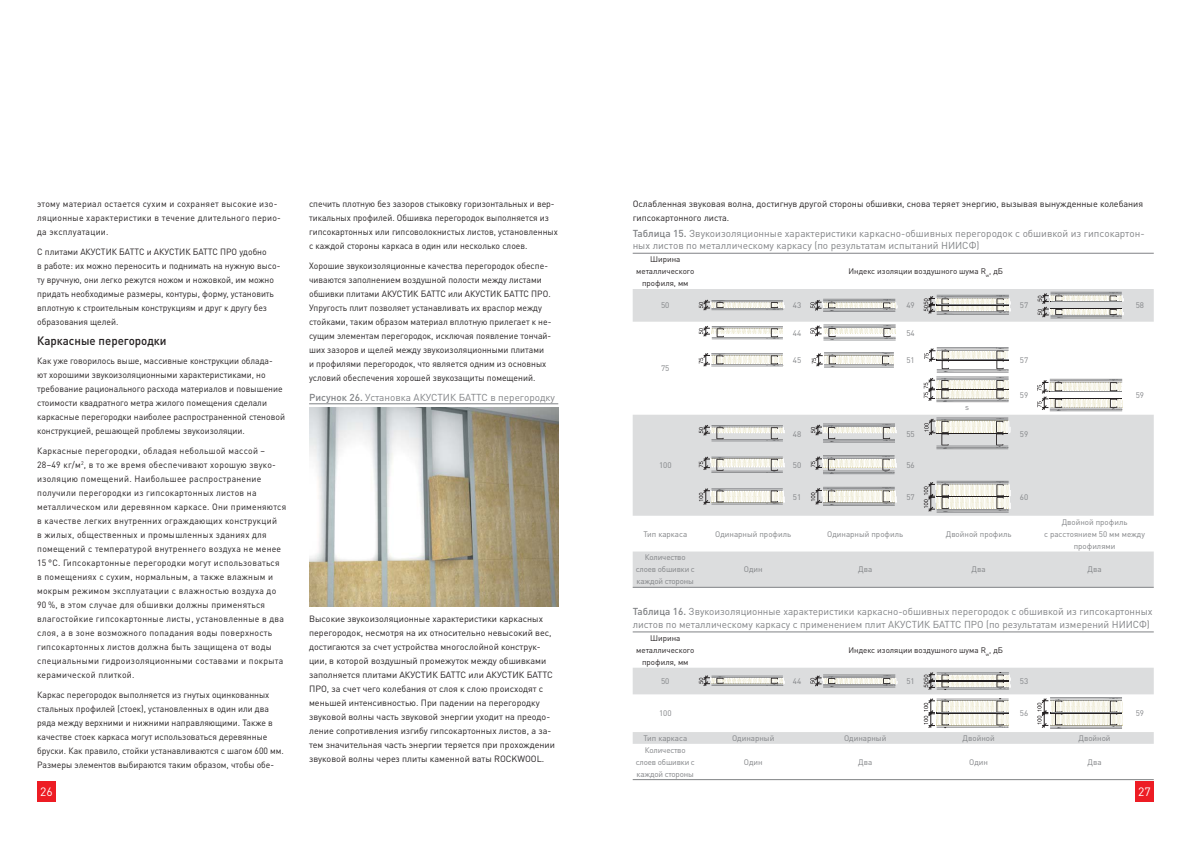
<style>
.page{position:relative;width:1191px;height:842px;background:#fff}
.page>*{position:absolute;margin:0;border:0;box-sizing:border-box;transform-origin:0 0}
.t1{font:500 12px "DIN Pro";color:#231f20;scale:.96 1}
.t2{font:12px "DIN Pro";color:#fff}
.t3{font:10px/12.4px "DIN Pro";color:#808285}
.t4{font:9px/14px "DIN Pro";color:#231f20;scale:.96 1}
.t5{font:9px/14px "DIN Pro";letter-spacing:.03em;color:#231f20;scale:.96 1}
.t6{font:9px/14px "DIN Pro";color:#231f20}
.t7{font:8px/12px "DIN Pro";color:#808285;text-align:center}
.t8{font:8px/12px "DIN Pro";color:#231f20;text-align:center}
.t9{font:8px/12px "DIN Pro";letter-spacing:-.02em;color:#808285;text-align:center}
.s1{font-weight:500}
</style>
<div class="page">
<div style="left:37px;top:782px;width:19px;height:20px;background:#ed1c24"></div>
<div style="left:1135px;top:782px;width:18px;height:20px;background:#ed1c24"></div>
<hr style="left:309px;top:404px;width:249px;height:1px;background:#808285">
<img style="left:309px;top:407px;width:249px;height:200px">
<svg style="left:632px;top:289px;width:521px;height:298px;fill:#dcddde"></svg>
<hr style="left:632px;top:587px;width:521px;height:1px;background:#808285">
<hr style="left:632px;top:253px;width:521px;height:1px;background:#808285">
<svg style="left:699px;top:300px;width:86px;height:10px"></svg>
<svg style="left:810px;top:299px;width:87px;height:13px"></svg>
<svg style="left:923px;top:295px;width:87px;height:20px"></svg>
<svg style="left:1037px;top:292px;width:86px;height:26px;background:#c4c4c1"></svg>
<svg style="left:698px;top:324px;width:455px;height:87px"></svg>
<svg style="left:699px;top:425px;width:86px;height:16px"></svg>
<svg style="left:811px;top:424px;width:86px;height:18px;background:#c8c8c7"></svg>
<svg style="left:924px;top:418px;width:86px;height:31px;background:#cbcbc8"></svg>
<svg style="left:699px;top:457px;width:86px;height:16px"></svg>
<svg style="left:811px;top:455px;width:86px;height:19px;background:#c9c9c5"></svg>
<svg style="left:699px;top:488px;width:86px;height:17px"></svg>
<svg style="left:811px;top:487px;width:86px;height:19px"></svg>
<svg style="left:923px;top:481px;width:87px;height:32px"></svg>
<hr style="left:632px;top:779px;width:521px;height:1px;background:#808285">
<hr style="left:632px;top:632px;width:521px;height:1px;background:#808285">
<svg style="left:632px;top:668px;width:521px;height:76px"></svg>
<p class="t5" style="left:37px;top:198px;width:255px">этому материал остается сухим и сохраняет высокие изо&shy;ляционные характеристики в течение длительного перио&shy;да эксплуатации.</p>
<p class="t4" style="left:37px;top:246px;width:255px">С плитами АКУСТИК БАТТС и АКУСТИК БАТТС ПРО удобно<br>в работе: их можно переносить и поднимать на нужную высо&shy;ту вручную, они легко режутся ножом и ножовкой, им можно придать необходимые размеры, контуры, форму, установить вплотную к строительным конструкциям и друг к другу без образования щелей.</p>
<h1 class="t1" style="left:37px;top:336px;width:136px">Каркасные перегородки</h1>
<p class="t4" style="left:37px;top:355px;width:260px">Как уже говорилось выше, массивные конструкции облада-<br>ют хорошими звукоизоляционными характеристиками, но требование рационального расхода материалов и повышение стоимости квадратного метра жилого помещения сделали каркасные перегородки наиболее распространенной стеновой конструкцией, решающей проблемы звукоизоляции.</p>
<p class="t5" style="left:37px;top:445px;width:261px">Каркасные перегородки, обладая небольшой массой – 28–49 кг/м<sup>2</sup>, в то же время обеспечивают хорошую звуко&shy;изоляцию помещений. Наибольшее распространение получили перегородки из гипсокартонных листов на металлическом или деревянном каркасе. Они применяются в качестве легких внутренних ограждающих конструкций<br>в жилых, общественных и промышленных зданиях для помещений с температурой внутреннего воздуха не менее 15 °С. Гипсокартонные перегородки могут использоваться в помещениях с сухим, нормальным, а также влажным и мокрым режимом эксплуатации с влажностью воздуха до 90 %, в этом случае для обшивки должны применяться влагостойкие гипсокартонные листы, установленные в два слоя, а в зоне возможного попадания воды поверхность гипсокартонных листов должна быть защищена от воды специальными гидроизоляционными составами и покрыта керамической плиткой.</p>
<p class="t4" style="left:37px;top:689px;width:258px">Каркас перегородок выполняется из гнутых оцинкованных стальных профилей (стоек), установленных в один или два ряда между верхними и нижними направляющими. Также в качестве стоек каркаса могут использоваться деревянные бруски. Как правило, стойки устанавливаются с шагом 600 мм.<br>Размеры элементов выбираются таким образом, чтобы обе-</p>
<p class="t4" style="left:309px;top:198px;width:261px">спечить плотную без зазоров стыковку горизонтальных и вер&shy;тикальных профилей. Обшивка перегородок выполняется из гипсокартонных или гипсоволокнистых листов, установленных с каждой стороны каркаса в один или несколько слоев.</p>
<p class="t4" style="left:309px;top:260px;width:254px">Хорошие звукоизоляционные качества перегородок обеспе&shy;чиваются заполнением воздушной полости между листами обшивки плитами АКУСТИК БАТТС или АКУСТИК БАТТС ПРО.<br>Упругость плит позволяет устанавливать их враспор между стойками, таким образом материал вплотную прилегает к не&shy;сущим элементам перегородок, исключая появление тончай&shy;ших зазоров и щелей между звукоизоляционными плитами<br>и профилями перегородок, что является одним из основных условий обеспечения хорошей звукозащиты помещений.</p>
<p class="t3" style="left:309px;top:392px;width:247px"><span class="s1">Рисунок 26.</span> Установка АКУСТИК БАТТС в перегородку</p>
<p class="t6" style="left:309px;top:613px;width:247px">Высокие звукоизоляционные характеристики каркасных перегородок, несмотря на их относительно невысокий вес, достигаются за счет устройства многослойной конструк&shy;ции, в которой воздушный промежуток между обшивками заполняется плитами АКУСТИК БАТТС или АКУСТИК БАТТС ПРО, за счет чего колебания от слоя к слою происходят с меньшей интенсивностью. При падении на перегородку звуковой волны часть звуковой энергии уходит на преодо&shy;ление сопротивления изгибу гипсокартонных листов, а за&shy;тем значительная часть энергии теряется при прохождении звуковой волны через плиты каменной ваты ROCKWOOL.</p>
<p class="t6" style="left:632px;top:198px;width:512px">Ослабленная звуковая волна, достигнув другой стороны обшивки, снова теряет энергию, вызывая вынужденные колебания гипсокартонного листа.</p>
<p class="t3" style="left:632px;top:228px;width:513px"><span class="s1">Таблица 15.</span> Звукоизоляционные характеристики каркасно-обшивных перегородок с обшивкой из гипсокартон&shy;ных листов по металлическому каркасу (по результатам испытаний НИИСФ)</p>
<p class="t8" style="left:636px;top:254px;width:60px">Ширина металлического профиля, мм</p>
<p class="t8" style="left:848px;top:266px;width:156px">Индекс изоляции воздушного шума R<sub>w</sub>, дБ</p>
<p class="t7" style="left:661px;top:300px;width:10px">50</p>
<p class="t7" style="left:793px;top:300px;width:10px">43</p>
<p class="t7" style="left:906px;top:300px;width:10px">49</p>
<p class="t7" style="left:1019px;top:300px;width:10px">57</p>
<p class="t7" style="left:1135px;top:300px;width:10px">58</p>
<p class="t7" style="left:661px;top:363px;width:10px">75</p>
<p class="t7" style="left:659px;top:460px;width:14px">100</p>
<p class="t7" style="left:793px;top:328px;width:10px">44</p>
<p class="t7" style="left:906px;top:328px;width:10px">54</p>
<p class="t7" style="left:793px;top:355px;width:10px">45</p>
<p class="t7" style="left:906px;top:355px;width:10px">51</p>
<p class="t7" style="left:1019px;top:355px;width:10px">57</p>
<p class="t7" style="left:965px;top:402px;width:5px">s</p>
<p class="t7" style="left:1019px;top:390px;width:10px">59</p>
<p class="t7" style="left:1135px;top:390px;width:10px">59</p>
<p class="t7" style="left:793px;top:429px;width:10px">48</p>
<p class="t7" style="left:906px;top:429px;width:10px">55</p>
<p class="t7" style="left:1019px;top:429px;width:10px">59</p>
<p class="t7" style="left:793px;top:460px;width:10px">50</p>
<p class="t7" style="left:906px;top:460px;width:10px">56</p>
<p class="t7" style="left:793px;top:492px;width:10px">51</p>
<p class="t7" style="left:906px;top:492px;width:10px">57</p>
<p class="t7" style="left:1019px;top:492px;width:10px">60</p>
<p class="t7" style="left:643px;top:529px;width:45px">Тип каркаса</p>
<p class="t7" style="left:715px;top:529px;width:77px">Одинарный профиль</p>
<p class="t7" style="left:827px;top:529px;width:77px">Одинарный профиль</p>
<p class="t7" style="left:945px;top:529px;width:67px">Двойной профиль</p>
<p class="t7" style="left:1044px;top:517px;width:102px">Двойной профиль<br>с расстоянием 50 мм между профилями</p>
<p class="t9" style="left:635px;top:552px;width:61px">Количество слоев обшивки с каждой стороны</p>
<p class="t7" style="left:744px;top:564px;width:20px">Один</p>
<p class="t7" style="left:858px;top:564px;width:16px">Два</p>
<p class="t7" style="left:971px;top:564px;width:16px">Два</p>
<p class="t7" style="left:1087px;top:564px;width:16px">Два</p>
<p class="t3" style="left:632px;top:607px;width:521px"><span class="s1">Таблица 16.</span> Звукоизоляционные характеристики каркасно-обшивных перегородок с обшивкой из гипсокартонных листов по металлическому каркасу с применением плит АКУСТИК БАТТС ПРО (по результатам измерений НИИСФ)</p>
<p class="t8" style="left:636px;top:633px;width:60px">Ширина металлического профиля, мм</p>
<p class="t8" style="left:848px;top:645px;width:156px">Индекс изоляции воздушного шума R<sub>w</sub>, дБ</p>
<p class="t7" style="left:661px;top:676px;width:10px">50</p>
<p class="t7" style="left:793px;top:676px;width:10px">44</p>
<p class="t7" style="left:906px;top:676px;width:10px">51</p>
<p class="t7" style="left:1019px;top:676px;width:10px">53</p>
<p class="t7" style="left:659px;top:708px;width:14px">100</p>
<p class="t7" style="left:1019px;top:708px;width:10px">56</p>
<p class="t7" style="left:1135px;top:708px;width:10px">59</p>
<p class="t7" style="left:643px;top:733px;width:45px">Тип каркаса</p>
<p class="t7" style="left:732px;top:733px;width:44px">Одинарный</p>
<p class="t7" style="left:844px;top:733px;width:44px">Одинарный</p>
<p class="t7" style="left:962px;top:733px;width:34px">Двойной</p>
<p class="t7" style="left:1078px;top:733px;width:34px">Двойной</p>
<p class="t9" style="left:635px;top:745px;width:61px">Количество слоев обшивки с каждой стороны</p>
<p class="t7" style="left:744px;top:757px;width:20px">Один</p>
<p class="t7" style="left:858px;top:757px;width:16px">Два</p>
<p class="t7" style="left:969px;top:757px;width:20px">Один</p>
<p class="t7" style="left:1087px;top:757px;width:16px">Два</p>
<h1 class="t2" style="left:40px;top:788px;width:14px">26</h1>
<h1 class="t2" style="left:1138px;top:788px;width:14px">27</h1>
</div>
